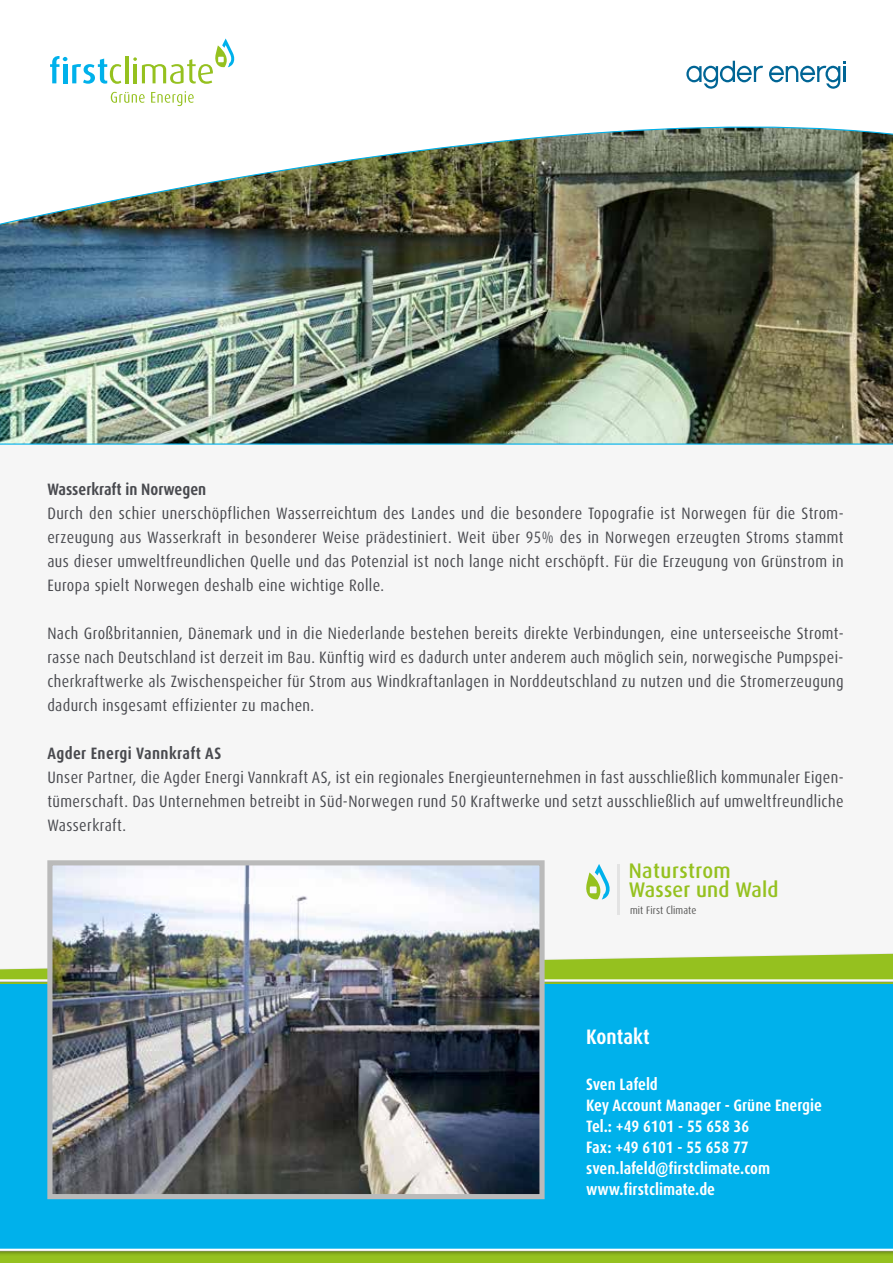
<style>
.page{position:relative;width:893px;height:1263px;background:#fff}
.page>*{position:absolute;margin:0;border:0;box-sizing:border-box;transform-origin:0 0}
.t1{font:500 21.15px/19px "Dax";letter-spacing:.01em;color:#95c11f;scale:.95 1}
.t2{font:700 condensed 21px "Dax Pro";color:#fff}
.t3{font:condensed 16.5px/24px "Dax Pro";letter-spacing:.025em;color:#494a4f;text-align:justify}
.t4{font:700 condensed 16.5px/21px "Dax Pro";color:#fff}
.t5{font:700 condensed 16.5px "Dax Pro";letter-spacing:.025em;color:#494a4f}
.t6{font:700 condensed 16.5px "Dax Pro";color:#494a4f}
.t7{font:condensed 10.95px "Dax Pro";letter-spacing:.01em;color:#575756}
</style>
<div class="page">
<svg style="left:0;top:953px;width:893px;height:310px;background:#9cc234"></svg>
<div style="left:0;top:984px;width:893px;height:264px;background:#00b1eb"></div>
<div style="left:0;top:1246px;width:893px;height:6px;background:#000;opacity:.75"></div>
<img style="left:0;top:56px;width:893px;height:389px">
<div style="left:0;top:976px;width:893px;height:6px;background:#000;opacity:.75"></div>
<svg style="left:111px;top:92px;width:34px;height:11px"></svg>
<svg style="left:151px;top:91px;width:43px;height:15px"></svg>
<hr style="left:125px;top:56px;width:3px;height:27px;background:#95c11f">
<svg style="left:50px;top:56px;width:71px;height:28px"></svg>
<svg style="left:133px;top:38px;width:101px;height:46px"></svg>
<svg style="left:686px;top:61px;width:77px;height:28px"></svg>
<svg style="left:769px;top:61px;width:76px;height:28px"></svg>
<img style="left:53px;top:866px;width:486px;height:327px">
<div style="left:47px;top:860px;width:498px;height:339px;border:5px solid #bababa"></div>
<svg style="left:586px;top:864px;width:24px;height:36px"></svg>
<hr style="left:617px;top:864px;width:3px;height:50px;background:#e3e3e3">
<p class="t6" style="left:47px;top:479px;width:160px">Wasserkraft in Norwegen</p>
<p class="t3" style="left:47px;top:502px;width:798px">Durch den schier unerschöpflichen Wasserreichtum des Landes und die besondere Topografie ist Norwegen für die Strom&shy;erzeugung aus Wasserkraft in besonderer Weise prädestiniert. Weit über 95% des in Norwegen erzeugten Stroms stammt aus dieser umweltfreundlichen Quelle und das Potenzial ist noch lange nicht erschöpft. Für die Erzeugung von Grünstrom in Europa spielt Norwegen deshalb eine wichtige Rolle.</p>
<p class="t3" style="left:47px;top:622px;width:798px">Nach Großbritannien, Dänemark und in die Niederlande bestehen bereits direkte Verbindungen, eine unterseeische Stromt&shy;rasse nach Deutschland ist derzeit im Bau. Künftig wird es dadurch unter anderem auch möglich sein, norwegische Pumpspei&shy;cherkraftwerke als Zwischenspeicher für Strom aus Windkraftanlagen in Norddeutschland zu nutzen und die Stromerzeugung dadurch insgesamt effizienter zu machen.</p>
<p class="t5" style="left:47px;top:743px;width:175px">Agder Energi Vannkraft AS</p>
<p class="t3" style="left:47px;top:766px;width:798px">Unser Partner, die Agder Energi Vannkraft AS, ist ein regionales Energieunternehmen in fast ausschließlich kommunaler Eigen&shy;tümerschaft. Das Unternehmen betreibt in Süd-Norwegen rund 50 Kraftwerke und setzt ausschließlich auf umweltfreundliche Wasserkraft.</p>
<p class="t1" style="left:629px;top:861px;width:159px">Naturstrom<br>Wasser und Wald</p>
<p class="t7" style="left:630px;top:903px;width:68px">mit First Climate</p>
<p class="t2" style="left:586px;top:1023px;width:65px">Kontakt</p>
<p class="t4" style="left:586px;top:1074px;width:237px">Sven Lafeld<br>Key Account Manager - Grüne Energie<br>Tel.: +49 6101 - 55 658 36<br>Fax: +49 6101 - 55 658 77 sven.lafeld@firstclimate.com www.firstclimate.de</p>
</div>
